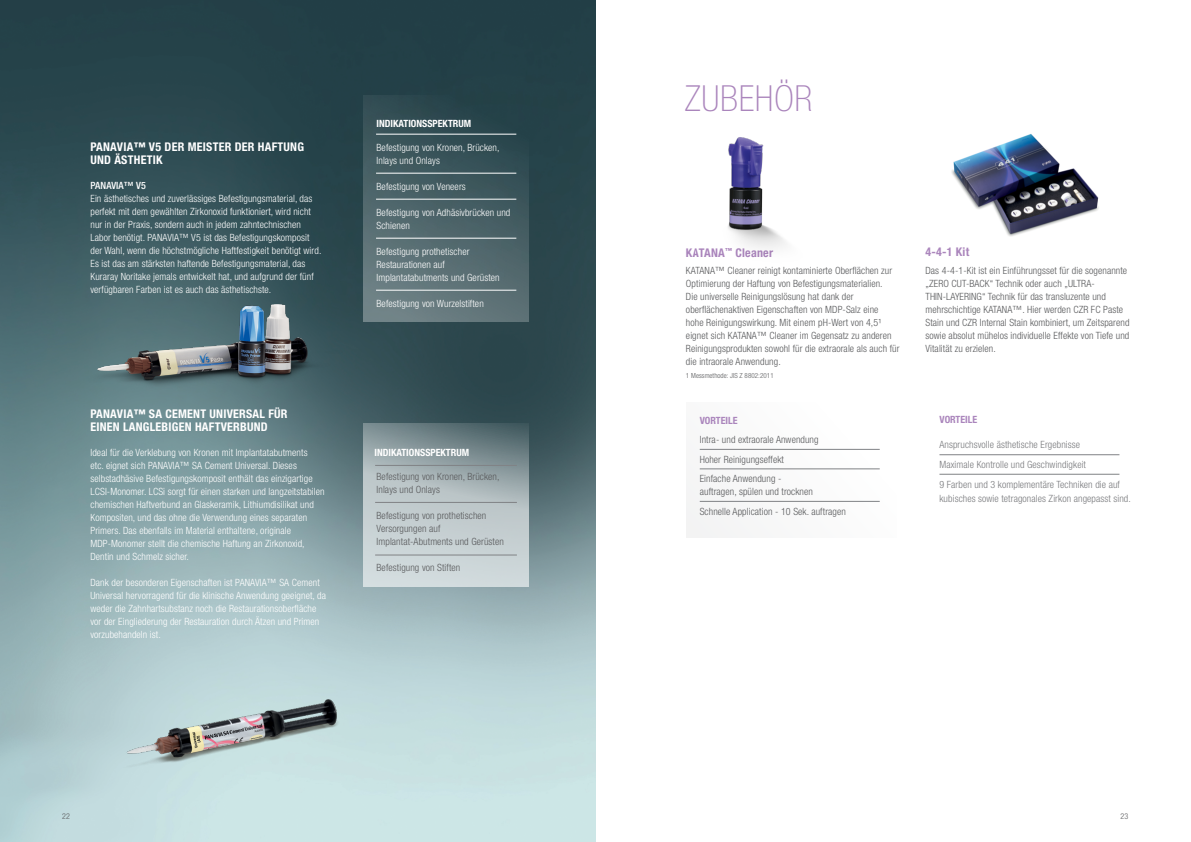
<style>
.page{position:relative;width:1191px;height:842px;background:#fff}
.page>*{position:absolute;margin:0;border:0;box-sizing:border-box;transform-origin:0 0}
.t1{font:100 condensed 36px "Helvetica Neue LT Std";letter-spacing:.02em;color:#aa85bc}
.t2{font:700 condensed 12px/13px "Helvetica Neue LT Std";letter-spacing:.02em;color:#fff}
.t3{font:700 condensed 12px "Helvetica Neue LT Std";letter-spacing:.02em;color:#aa85bc}
.t4{font:300 condensed 10px/13px "Helvetica Neue LT Std";letter-spacing:.01em;color:#fff}
.t5{font:300 condensed 10px/13px "Helvetica Neue LT Std";letter-spacing:.01em;color:#58595b}
.t6{font:300 condensed 10px/19.8px "Helvetica Neue LT Std";letter-spacing:.01em;color:#797a7d}
.t7{font:700 condensed 10px "Helvetica Neue LT Std";color:#fff}
.t8{font:700 condensed 10px "Helvetica Neue LT Std";color:#aa85bc}
.t9{font:500 condensed 10px "Helvetica Neue LT Std";letter-spacing:.01em;color:#fff}
.t10{font:300 condensed 8px "Helvetica Neue LT Std";color:#58595b}
.t11{font:300 condensed 7px "Helvetica Neue LT Std";letter-spacing:.01em;color:#58595b}
</style>
<div class="page">
<img style="left:951px;top:134px;width:148px;height:103px">
<img style="left:0;top:0;width:595px;height:842px">
<div style="left:363px;top:95px;width:165px;height:226px;background:linear-gradient(to bottom,#27444b,#6b7e82)"></div>
<div style="left:686px;top:402px;width:210px;height:135px;background:#fafafa"></div>
<hr style="left:939px;top:455px;width:180px;height:1px;background:#808285">
<hr style="left:939px;top:474px;width:180px;height:1px;background:#808285">
<hr style="left:699px;top:449px;width:180px;height:1px;background:#808285">
<hr style="left:699px;top:469px;width:180px;height:1px;background:#808285">
<hr style="left:699px;top:501px;width:180px;height:1px;background:#808285">
<img style="left:728px;top:137px;width:58px;height:112px">
<svg style="left:363px;top:423px;width:165px;height:163px;background:#acb9bc"></svg>
<hr style="left:376px;top:173px;width:140px;height:1px;background:#fff">
<hr style="left:376px;top:134px;width:140px;height:1px;background:#fff">
<hr style="left:376px;top:238px;width:140px;height:1px;background:#fff">
<hr style="left:376px;top:290px;width:140px;height:1px;background:#fff">
<hr style="left:376px;top:199px;width:140px;height:1px;background:#fff">
<img style="left:56px;top:304px;width:347px;height:114px">
<hr style="left:375px;top:465px;width:142px;height:1px;background:#808285">
<hr style="left:375px;top:555px;width:142px;height:1px;background:#808285">
<hr style="left:375px;top:502px;width:142px;height:1px;background:#808285">
<img style="left:71px;top:676px;width:283px;height:123px">
<p class="t2" style="left:90px;top:140px;width:215px">PANAVIA™ V5 DER MEISTER DER HAFTUNG<br>UND ÄSTHETIK</p>
<p class="t9" style="left:90px;top:179px;width:57px">PANAVIA™ V5</p>
<p class="t4" style="left:90px;top:192px;width:232px">Ein ästhetisches und zuverlässiges Befestigungsmaterial, das perfekt mit dem gewählten Zirkonoxid funktioniert, wird nicht nur in der Praxis, sondern auch in jedem zahntechnischen Labor benötigt. PANAVIA™ V5 ist das Befestigungskomposit der Wahl, wenn die höchstmögliche Haftfestigkeit benötigt wird.<br>Es ist das am stärksten haftende Befestigungsmaterial, das Kuraray Noritake jemals entwickelt hat, und aufgrund der fünf verfügbaren Farben ist es auch das ästhetischste.</p>
<p class="t2" style="left:90px;top:407px;width:199px">PANAVIA™ SA CEMENT UNIVERSAL FÜR<br>EINEN LANGLEBIGEN HAFTVERBUND</p>
<p class="t4" style="left:90px;top:446px;width:235px">Ideal für die Verklebung von Kronen mit Implantatabutments<br>etc. eignet sich PANAVIA™ SA Cement Universal. Dieses selbstadhäsive Befestigungskomposit enthält das einzigartige LCSI-Monomer. LCSi sorgt für einen starken und langzeitstabilen chemischen Haftverbund an Glaskeramik, Lithiumdisilikat und Kompositen, und das ohne die Verwendung eines separaten Primers. Das ebenfalls im Material enthaltene, originale MDP-Monomer stellt die chemische Haftung an Zirkonoxid, Dentin und Schmelz sicher.</p>
<p class="t4" style="left:90px;top:576px;width:237px">Dank der besonderen Eigenschaften ist PANAVIA™ SA Cement Universal hervorragend für die klinische Anwendung geeignet, da weder die Zahnhartsubstanz noch die Restaurationsoberfläche vor der Eingliederung der Restauration durch Ätzen und Primen vorzubehandeln ist.</p>
<p class="t7" style="left:376px;top:117px;width:96px">INDIKATIONSSPEKTRUM</p>
<p class="t4" style="left:376px;top:140px;width:125px">Befestigung von Kronen, Brücken,<br>Inlays und Onlays</p>
<p class="t4" style="left:376px;top:179px;width:91px">Befestigung von Veneers</p>
<p class="t4" style="left:376px;top:205px;width:135px">Befestigung von Adhäsivbrücken und<br>Schienen</p>
<p class="t4" style="left:376px;top:244px;width:125px">Befestigung prothetischer<br>Restaurationen auf<br>Implantatabutments und Gerüsten</p>
<p class="t4" style="left:376px;top:296px;width:109px">Befestigung von Wurzelstiften</p>
<p class="t7" style="left:374px;top:447px;width:96px">INDIKATIONSSPEKTRUM</p>
<p class="t5" style="left:376px;top:470px;width:125px">Befestigung von Kronen, Brücken,<br>Inlays und Onlays</p>
<p class="t5" style="left:376px;top:509px;width:129px">Befestigung von prothetischen<br>Versorgungen auf<br>Implantat-Abutments und Gerüsten</p>
<p class="t5" style="left:376px;top:561px;width:85px">Befestigung von Stiften</p>
<h1 class="t1" style="left:685px;top:78px;width:129px">ZUBEHÖR</h1>
<p class="t3" style="left:686px;top:245px;width:89px">KATANA<sup>™</sup> Cleaner</p>
<p class="t5" style="left:686px;top:264px;width:215px">KATANA™ Cleaner reinigt kontaminierte Oberflächen zur Optimierung der Haftung von Befestigungsmaterialien.<br>Die universelle Reinigungslösung hat dank der oberflächenaktiven Eigenschaften von MDP-Salz eine<br>hohe Reinigungswirkung. Mit einem pH-Wert von 4,5¹ eignet sich KATANA™ Cleaner im Gegensatz zu anderen Reinigungsprodukten sowohl für die extraorale als auch für die intraorale Anwendung.</p>
<p class="t11" style="left:686px;top:372px;width:89px">1 Messmethode: JIS Z 8802:2011</p>
<p class="t8" style="left:699px;top:414px;width:39px">VORTEILE</p>
<p class="t5" style="left:699px;top:430px;width:120px;line-height:19.5px">Intra- und extraorale Anwendung<br>Hoher Reinigungseffekt<br>Einfache Anwendung -</p>
<p class="t5" style="left:699px;top:482px;width:148px;line-height:19.5px">auftragen, spülen und trocknen<br>Schnelle Application - 10 Sek. auftragen</p>
<p class="t3" style="left:925px;top:245px;width:45px">4-4-1 Kit</p>
<p class="t5" style="left:925px;top:264px;width:205px">Das 4-4-1-Kit ist ein Einführungsset für die sogenannte „ZERO CUT-BACK“ Technik oder auch „ULTRA-THIN-LAYERING“ Technik für das transluzente und mehrschichtige KATANA™. Hier werden CZR FC Paste Stain und CZR Internal Stain kombiniert, um Zeitsparend sowie absolut mühelos individuelle Effekte von Tiefe und Vitalität zu erzielen.</p>
<p class="t8" style="left:939px;top:414px;width:39px">VORTEILE</p>
<p class="t6" style="left:939px;top:435px;width:182px">Anspruchsvolle ästhetische Ergebnisse<br>Maximale Kontrolle und Geschwindigkeit<br>9 Farben und 3 komplementäre Techniken die auf</p>
<p class="t6" style="left:939px;top:488px;width:193px">kubisches sowie tetragonales Zirkon angepasst sind.</p>
<p class="t10" style="left:62px;top:811px;width:9px">22</p>
<p class="t10" style="left:1120px;top:811px;width:9px">23</p>
</div>
